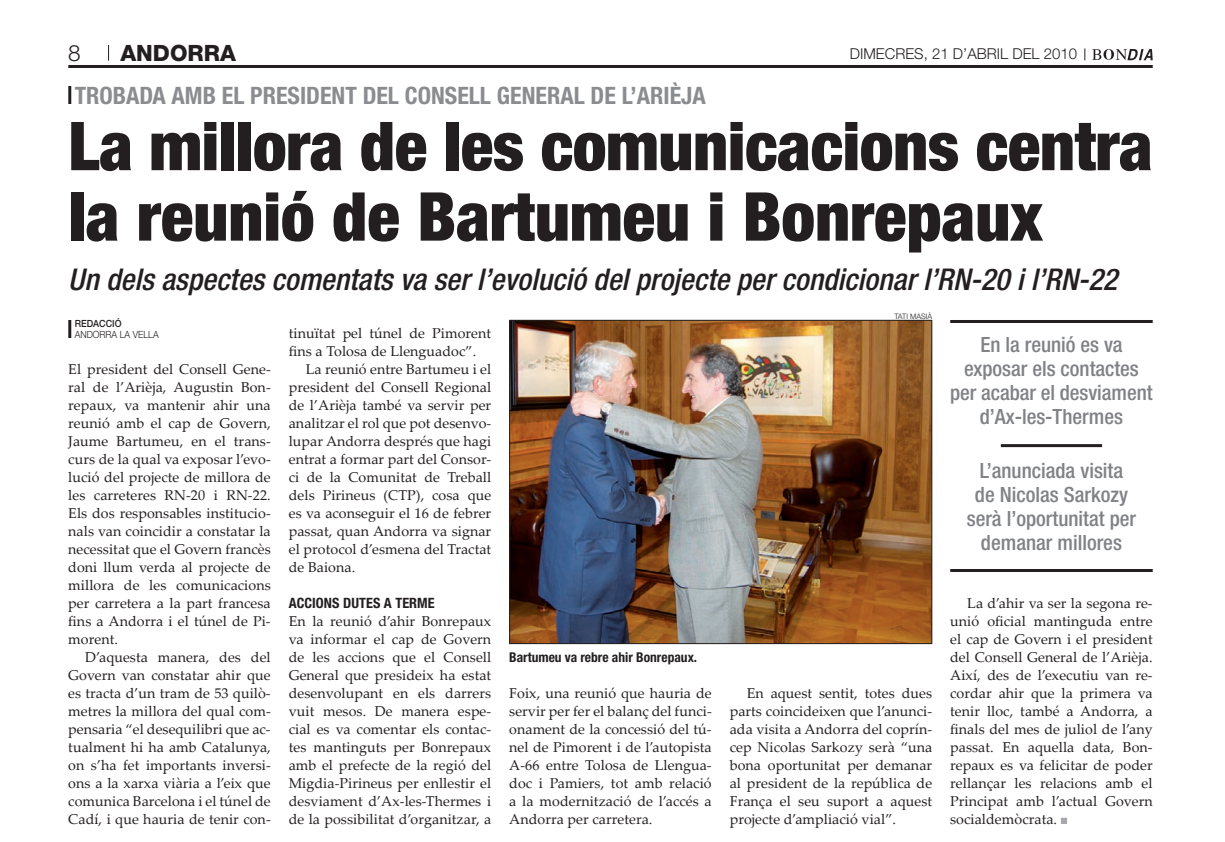
<style>
.page{position:relative;width:1225px;height:842px;background:#fff}
.page>*{position:absolute;margin:0;border:0;box-sizing:border-box;transform-origin:0 0}
.t1{font:900 condensed 67.5px/70.5px "Helvetica Neue LT Std";letter-spacing:-.005em;color:#231f20}
.t2{font:italic 500 condensed 30px "Helvetica Neue LT Std";color:#231f20}
.t3{font:700 condensed 24px "Helvetica Neue LT Std";color:#8a8c8f}
.t4{font:800 22.5px "Helvetica Neue LT Std";color:#231f20}
.t5{font:300 22.5px "Helvetica Neue LT Std";color:#231f20}
.t6{font:500 condensed 21px/24px "Helvetica Neue LT Std";color:#808285;text-align:center}
.t7{font:300 15px "Helvetica Neue LT Std";color:#231f20}
.t8{font:14.25px/18px "Palatino Linotype";letter-spacing:.005em;color:#231f20;text-align:justify}
.t9{font:700 condensed 14.25px "Helvetica Neue LT Std";letter-spacing:.005em;color:#231f20}
.t10{font:700 condensed 13.5px "Helvetica Neue LT Std";color:#231f20}
.t11{font:300 9.9px "Helvetica Neue LT Std";color:#231f20;scale:.91 1}
.t12{font:500 9.9px "Helvetica Neue LT Std";color:#231f20;scale:.91 1}
.t13{font:300 7.5px "Helvetica Neue LT Std";color:#231f20}
</style>
<div class="page">
<hr style="left:68px;top:65px;width:1085px;height:3px;background:#231f20">
<svg style="left:1092px;top:49px;width:61px;height:11px"></svg>
<svg style="left:108px;top:45px;width:1px;height:16px"></svg>
<svg style="left:1061px;top:818px;width:6px;height:6px"></svg>
<hr style="left:68px;top:320px;width:3px;height:18px;background:#231f20">
<hr style="left:68px;top:86px;width:3px;height:18px;background:#231f20">
<img style="left:511px;top:322px;width:419px;height:320px">
<div style="left:509px;top:320px;width:423px;height:324px;border:1px solid #231f20"></div>
<hr style="left:950px;top:320px;width:203px;height:3px;background:#231f20">
<hr style="left:1001px;top:444px;width:101px;height:3px;background:#231f20">
<hr style="left:950px;top:569px;width:203px;height:3px;background:#231f20">
<h3 class="t5" style="left:68px;top:39px;width:14px">8</h3>
<h3 class="t4" style="left:120px;top:40px;width:117px">ANDORRA</h3>
<p class="t7" style="left:850px;top:45px;width:229px">DIMECRES, 21 D’ABRIL DEL 2010</p>
<h3 class="t3" style="left:75px;top:81px;width:633px">TROBADA AMB EL PRESIDENT DEL CONSELL GENERAL DE L’ARIÈJA</h3>
<h1 class="t1" style="left:68px;top:110px;width:1086px">La millora de les comunicacions centra la reunió de Bartumeu i Bonrepaux</h1>
<h2 class="t2" style="left:68px;top:262px;width:1050px">Un dels aspectes comentats va ser l’evolució del projecte per condicionar l’RN-20 i l’RN-22</h2>
<p class="t13" style="left:894px;top:311px;width:39px">TATI MASIÀ</p>
<p class="t12" style="left:75px;top:318px;width:53px">REDACCIÓ</p>
<p class="t11" style="left:75px;top:328px;width:94px">ANDORRA LA VELLA</p>
<p class="t8" style="left:289px;top:324px;width:204px">tinuïtat pel túnel de Pimorent fins a Tolosa de Llenguadoc”.</p>
<p class="t8" style="left:289px;top:360px;width:204px;text-indent:17px">La reunió entre Bartumeu i el president del Consell Regional de l’Arièja també va servir per analitzar el rol que pot desenvo&shy;lupar Andorra després que hagi entrat a formar part del Consor&shy;ci de la Comunitat de Treball dels Pirineus (CTP), cosa que es va aconseguir el 16 de febrer passat, quan Andorra va signar el protocol d’esmena del Tractat de Baiona.</p>
<p class="t9" style="left:289px;top:594px;width:147px">ACCIONS DUTES A TERME</p>
<p class="t8" style="left:289px;top:611px;width:204px">En la reunió d’ahir Bonrepaux va informar el cap de Govern de les accions que el Consell General que presideix ha estat desenvolupant en els darrers vuit mesos. De manera espe&shy;cial es va comentar els contac&shy;tes mantinguts per Bonrepaux amb el prefecte de la regió del Migdia-Pirineus per enllestir el desviament d’Ax-les-Thermes i de la possibilitat d’organitzar, a</p>
<h3 class="t6" style="left:950px;top:332px;width:204px">En la reunió es va exposar els contactes per acabar el desviament d’Ax-les-Thermes</h3>
<h3 class="t6" style="left:967px;top:458px;width:171px">L’anunciada visita<br>de Nicolas Sarkozy serà l’oportunitat per demanar millores</h3>
<p class="t8" style="left:68px;top:360px;width:204px">El president del Consell Gene&shy;ral de l’Arièja, Augustin Bon&shy;repaux, va mantenir ahir una reunió amb el cap de Govern, Jaume Bartumeu, en el trans&shy;curs de la qual va exposar l’evo&shy;lució del projecte de millora de les carreteres RN-20 i RN-22.<br>Els dos responsables institucio&shy;nals van coincidir a constatar la necessitat que el Govern francès doni llum verda al projecte de millora de les comunicacions per carretera a la part francesa fins a Andorra i el túnel de Pi&shy;morent.</p>
<p class="t8" style="left:68px;top:648px;width:204px;text-indent:17px">D’aquesta manera, des del Govern van constatar ahir que es tracta d’un tram de 53 quilò&shy;metres la millora del qual com&shy;pensaria “el desequilibri que ac&shy;tualment hi ha amb Catalunya, on s’ha fet importants inversi&shy;ons a la xarxa viària a l’eix que comunica Barcelona i el túnel de Cadí, i que hauria de tenir con-</p>
<p class="t8" style="left:950px;top:593px;width:204px;text-indent:17px">La d’ahir va ser la segona re&shy;unió oficial mantinguda entre el cap de Govern i el president del Consell General de l’Arièja.<br>Així, des de l’executiu van re&shy;cordar ahir que la primera va tenir lloc, també a Andorra, a finals del mes de juliol de l’any passat. En aquella data, Bon&shy;repaux es va felicitar de poder rellançar les relacions amb el Principat amb l’actual Govern socialdemòcrata.</p>
<p class="t10" style="left:509px;top:649px;width:189px">BARTUMEU VA REBRE AHIR BONREPAUX.</p>
<p class="t8" style="left:509px;top:683px;width:204px">Foix, una reunió que hauria de servir per fer el balanç del funci&shy;onament de la concessió del tú&shy;nel de Pimorent i de l’autopista A-66 entre Tolosa de Llengua&shy;doc i Pamiers, tot amb relació a la modernització de l’accés a Andorra per carretera.</p>
<p class="t8" style="left:730px;top:683px;width:204px;text-indent:17px">En aquest sentit, totes dues parts coincideixen que l’anunci&shy;ada visita a Andorra del coprín&shy;cep Nicolas Sarkozy serà “una bona oportunitat per demanar al president de la república de França el seu suport a aquest projecte d’ampliació vial”.</p>
</div>
